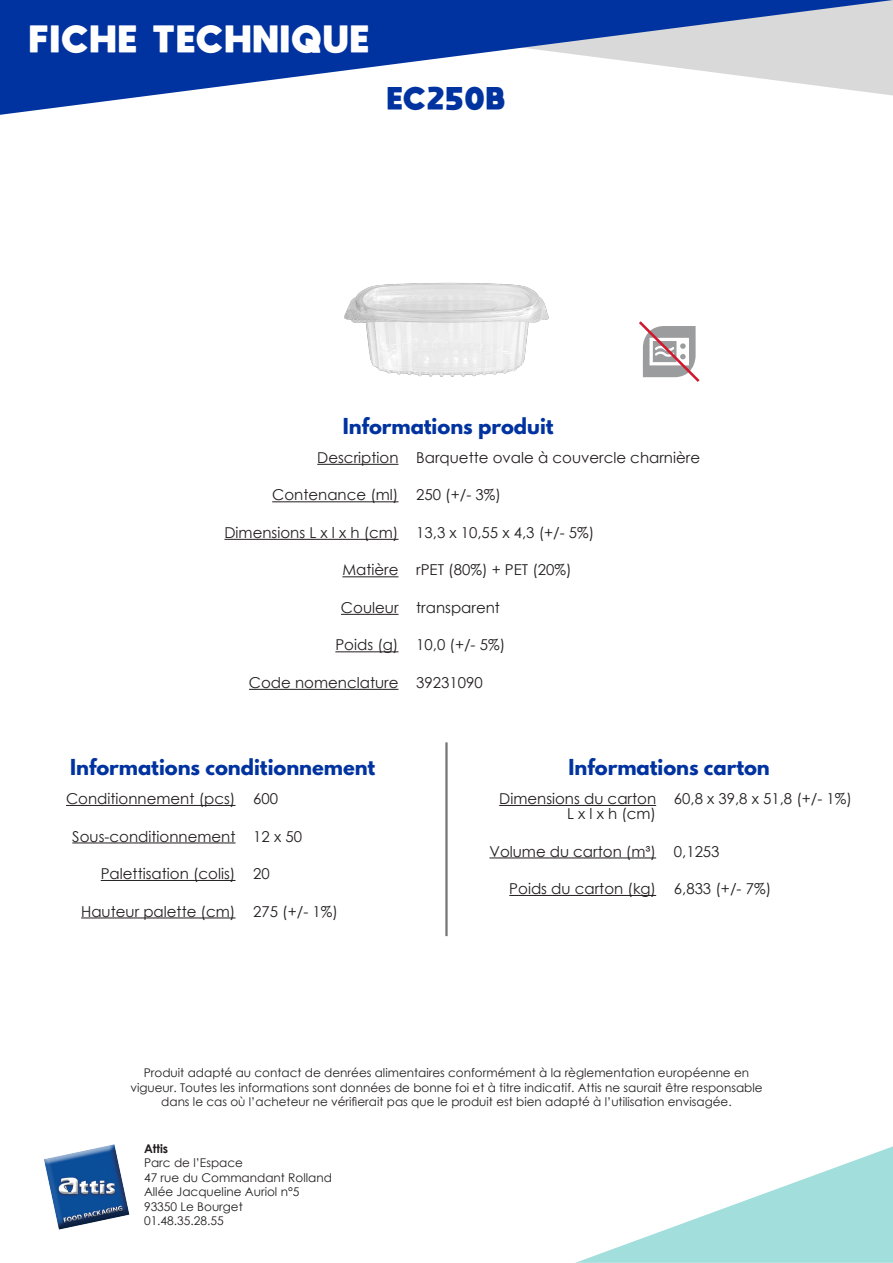
<style>
.page{position:relative;width:893px;height:1263px;background:#fff}
.page>*{position:absolute;margin:0;border:0;box-sizing:border-box;transform-origin:0 0}
.t1{font:800 27px "moon get";letter-spacing:.1em;color:#fff}
.t2{font:800 22.5px "moon get";letter-spacing:.1em;color:#0033a0}
.t3{font:700 19.5px "League Spartan";color:#0033a0}
.t4{font:15px/15px "Century Gothic";color:#231f20;text-align:right}
.t5{font:12px/14.4px "Century Gothic";color:#231f20;text-align:center}
.t6{font:700 12px "Century Gothic";color:#231f20}
</style>
<div class="page">
<svg style="left:0;top:0;width:893px;height:115px"></svg>
<svg style="left:575px;top:1146px;width:318px;height:117px"></svg>
<hr style="left:317px;top:464px;width:81px;height:1px;background:#231f20">
<hr style="left:272px;top:501px;width:126px;height:1px;background:#231f20">
<hr style="left:224px;top:539px;width:174px;height:1px;background:#231f20">
<hr style="left:342px;top:576px;width:56px;height:1px;background:#231f20">
<hr style="left:341px;top:614px;width:57px;height:1px;background:#231f20">
<hr style="left:335px;top:651px;width:63px;height:1px;background:#231f20">
<hr style="left:249px;top:689px;width:149px;height:1px;background:#231f20">
<img style="left:44px;top:1144px;width:86px;height:85px">
<hr style="left:499px;top:805px;width:157px;height:1px;background:#231f20">
<hr style="left:489px;top:857px;width:167px;height:1px;background:#231f20">
<hr style="left:509px;top:895px;width:147px;height:1px;background:#231f20">
<hr style="left:66px;top:805px;width:169px;height:1px;background:#231f20">
<hr style="left:72px;top:842px;width:163px;height:1px;background:#231f20">
<hr style="left:101px;top:880px;width:134px;height:1px;background:#231f20">
<hr style="left:81px;top:917px;width:154px;height:1px;background:#231f20">
<hr style="left:445px;top:742px;width:3px;height:194px;background:#757575">
<svg style="left:639px;top:321px;width:61px;height:61px"></svg>
<img style="left:344px;top:283px;width:205px;height:94px">
<h1 class="t1" style="left:30px;top:22px;width:340px">FICHE TECHNIQUE</h1>
<p class="t2" style="left:388px;top:84px;width:119px">EC250B</p>
<h3 class="t3" style="left:343px;top:410px;width:212px">Informations produit</h3>
<p class="t4" style="left:317px;top:450px;width:83px">Description</p>
<p class="t4" style="left:272px;top:487px;width:128px">Contenance (ml)</p>
<p class="t4" style="left:224px;top:525px;width:176px">Dimensions L x l x h (cm)</p>
<p class="t4" style="left:342px;top:562px;width:58px">Matière</p>
<p class="t4" style="left:341px;top:600px;width:59px">Couleur</p>
<p class="t4" style="left:335px;top:637px;width:65px">Poids (g)</p>
<p class="t4" style="left:249px;top:675px;width:151px">Code nomenclature</p>
<p class="t4" style="left:416px;top:450px;width:285px">Barquette ovale à couvercle charnière</p>
<p class="t4" style="left:416px;top:487px;width:86px">250 (+/- 3%)</p>
<p class="t4" style="left:416px;top:525px;width:180px">13,3 x 10,55 x 4,3 (+/- 5%)</p>
<p class="t4" style="left:416px;top:562px;width:157px">rPET (80%) + PET (20%)</p>
<p class="t4" style="left:416px;top:600px;width:85px">transparent</p>
<p class="t4" style="left:416px;top:637px;width:91px">10,0 (+/- 5%)</p>
<p class="t4" style="left:416px;top:675px;width:68px">39231090</p>
<h3 class="t3" style="left:70px;top:751px;width:307px">Informations conditionnement</h3>
<p class="t4" style="left:66px;top:791px;width:171px">Conditionnement (pcs)</p>
<p class="t4" style="left:72px;top:828px;width:165px">Sous-conditionnement</p>
<p class="t4" style="left:101px;top:866px;width:136px">Palettisation (colis)</p>
<p class="t4" style="left:81px;top:903px;width:156px">Hauteur palette (cm)</p>
<p class="t4" style="left:253px;top:791px;width:26px">600</p>
<p class="t4" style="left:253px;top:828px;width:50px">12 x 50</p>
<p class="t4" style="left:253px;top:866px;width:18px">20</p>
<p class="t4" style="left:253px;top:903px;width:86px">275 (+/- 1%)</p>
<h3 class="t3" style="left:569px;top:751px;width:203px">Informations carton</h3>
<p class="t4" style="left:499px;top:791px;width:158px">Dimensions du carton<br>L x l x h (cm)</p>
<p class="t4" style="left:489px;top:843px;width:168px">Volume du carton (m³)</p>
<p class="t4" style="left:509px;top:881px;width:148px">Poids du carton (kg)</p>
<p class="t4" style="left:674px;top:791px;width:180px">60,8 x 39,8 x 51,8 (+/- 1%)</p>
<p class="t4" style="left:674px;top:843px;width:47px">0,1253</p>
<p class="t4" style="left:674px;top:881px;width:99px">6,833 (+/- 7%)</p>
<p class="t5" style="left:130px;top:1065px;width:634px">Produit adapté au contact de denrées alimentaires conformément à la règlementation européenne en vigueur. Toutes les informations sont données de bonne foi et à titre indicatif. Attis ne saurait être responsable dans le cas où l’acheteur ne vérifierait pas que le produit est bien adapté à l’utilisation envisagée.</p>
<p class="t6" style="left:144px;top:1139px;width:26px">Attis</p>
<p class="t5" style="left:144px;top:1155px;width:189px;text-align:left">Parc de l’Espace<br>47 rue du Commandant Rolland<br>Allée Jacqueline Auriol n°5<br>93350 Le Bourget<br>01.48.35.28.55</p>
</div>
